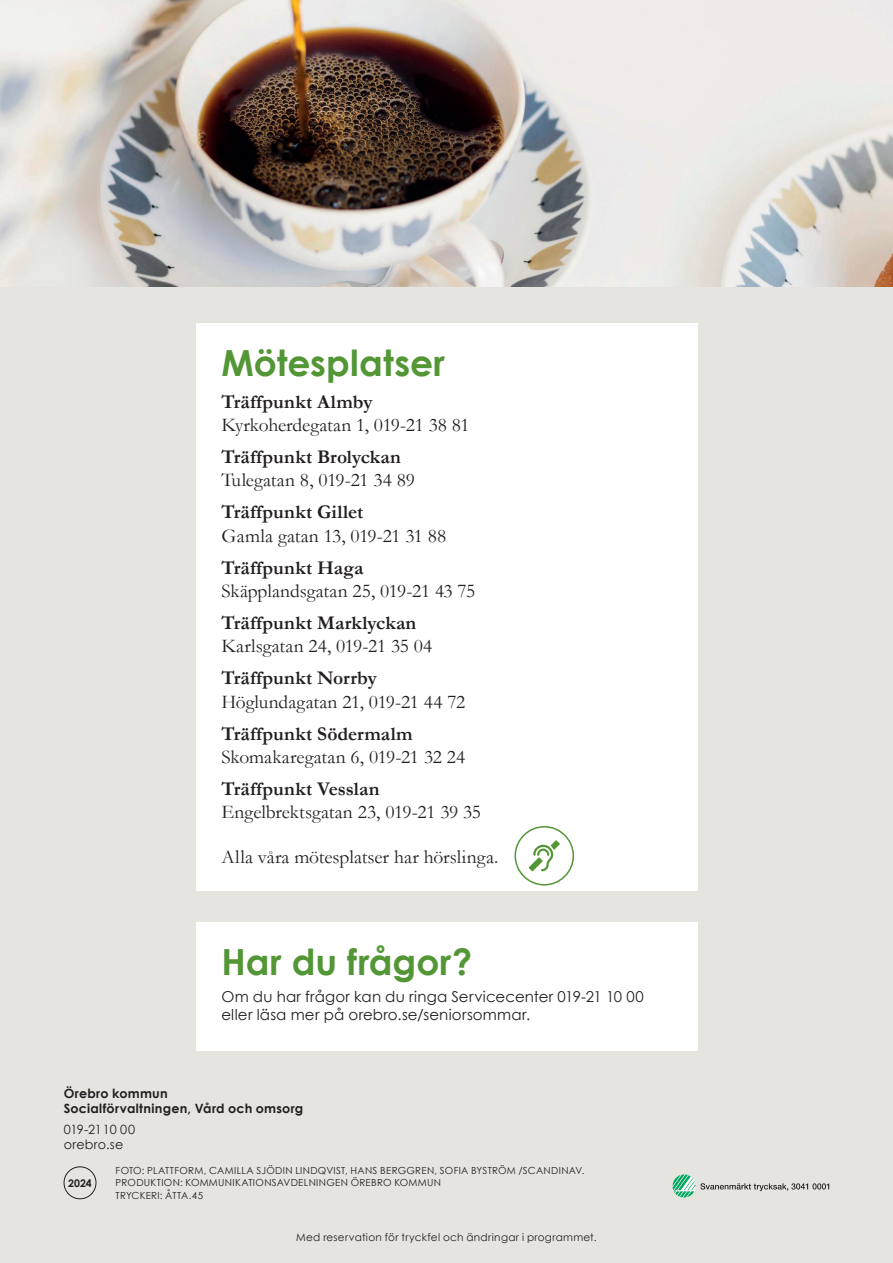
<style>
.page{position:relative;width:893px;height:1263px;background:#e6e4df}
.page>*{position:absolute;margin:0;border:0;box-sizing:border-box;transform-origin:0 0}
.t1{font:700 36px "Century Gothic";color:#529635}
.t2{font:19.5px "Garamond";color:#231f20}
.t3{font:700 19.5px "Garamond";letter-spacing:.015em;color:#231f20}
.t4{font:15px/18px "Century Gothic";letter-spacing:.015em;color:#231f20}
.t5{font:700 12.75px/15.3px "Century Gothic";letter-spacing:.02em;color:#231f20}
.t6{font:12.75px/15.3px "Century Gothic";color:#231f20}
.t7{font:10.5px "Century Gothic";letter-spacing:.025em;color:#231f20}
.t8{font:700 10.5px "Century Gothic";color:#231f20}
.t9{font:9.75px/12.8px "Century Gothic";letter-spacing:.03em;color:#231f20}
</style>
<div class="page">
<svg style="left:672px;top:1174px;width:157px;height:23px"></svg>
<img style="left:0;top:0;width:893px;height:286px">
<div style="left:196px;top:922px;width:501px;height:129px;background:#fff"></div>
<div style="left:196px;top:323px;width:501px;height:568px;background:#fff"></div>
<div style="left:64px;top:1166px;width:32px;height:33px;border:1px solid #231f20;border-radius:50%"></div>
<div style="left:514px;top:826px;width:60px;height:59px;border:2px solid #529635;border-radius:50%"></div>
<svg style="left:529px;top:840px;width:31px;height:31px"></svg>
<h1 class="t1" style="left:221px;top:335px;width:225px">Mötesplatser</h1>
<p class="t3" style="left:221px;top:388px;width:153px">Träffpunkt Almby</p>
<p class="t2" style="left:221px;top:412px;width:250px">Kyrkoherdegatan 1, 019-21 38 81</p>
<p class="t3" style="left:221px;top:444px;width:181px">Träffpunkt Brolyckan</p>
<p class="t2" style="left:221px;top:467px;width:195px">Tulegatan 8, 019-21 34 89</p>
<p class="t3" style="left:221px;top:499px;width:143px">Träffpunkt Gillet</p>
<p class="t2" style="left:221px;top:523px;width:226px">Gamla gatan 13, 019-21 31 88</p>
<p class="t3" style="left:221px;top:554px;width:144px">Träffpunkt Haga</p>
<p class="t2" style="left:221px;top:578px;width:255px">Skäpplandsgatan 25, 019-21 43 75</p>
<p class="t3" style="left:221px;top:610px;width:196px">Träffpunkt Marklyckan</p>
<p class="t2" style="left:221px;top:633px;width:212px">Karlsgatan 24, 019-21 35 04</p>
<p class="t3" style="left:221px;top:665px;width:157px">Träffpunkt Norrby</p>
<p class="t2" style="left:221px;top:688px;width:245px">Höglundagatan 21, 019-21 44 72</p>
<p class="t3" style="left:221px;top:720px;width:193px">Träffpunkt Södermalm</p>
<p class="t2" style="left:221px;top:744px;width:245px">Skomakaregatan 6, 019-21 32 24</p>
<p class="t3" style="left:221px;top:775px;width:160px">Träffpunkt Vesslan</p>
<p class="t2" style="left:221px;top:799px;width:261px">Engelbrektsgatan 23, 019-21 39 35</p>
<p class="t2" style="left:221px;top:844px;width:279px">Alla våra mötesplatser har hörslinga.</p>
<h1 class="t1" style="left:221px;top:935px;width:252px">Har du frågor?</h1>
<p class="t4" style="left:221px;top:987px;width:424px">Om du har frågor kan du ringa Servicecenter 019-21 10 00 eller läsa mer på orebro.se/seniorsommar.</p>
<p class="t5" style="left:64px;top:1085px;width:241px">Örebro kommun<br>Socialförvaltningen, Vård och omsorg</p>
<p class="t6" style="left:64px;top:1121px;width:73px">019-21 10 00 orebro.se</p>
<p class="t9" style="left:116px;top:1163px;width:470px">FOTO: PLATTFORM, CAMILLA SJÖDIN LINDQVIST, HANS BERGGREN, SOFIA BYSTRÖM /SCANDINAV.<br>PRODUKTION: KOMMUNIKATIONSAVDELNINGEN ÖREBRO KOMMUN<br>TRYCKERI: ÅTTA.45</p>
<p class="t8" style="left:68px;top:1175px;width:25px">2024</p>
<p class="t7" style="left:296px;top:1230px;width:302px">Med reservation för tryckfel och ändringar i programmet.</p>
</div>
